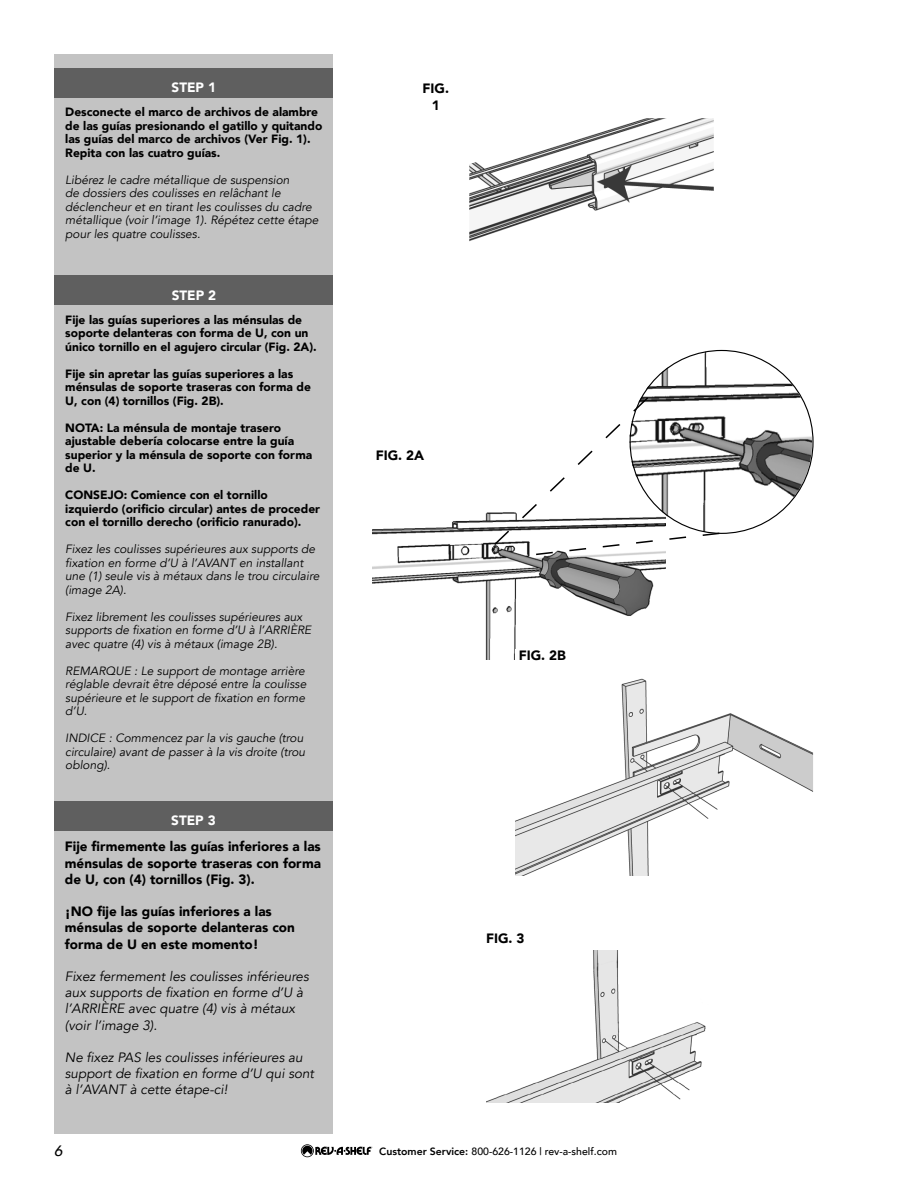
<style>
.page{position:relative;width:918px;height:1188px;background:#fff}
.page>*{position:absolute;margin:0;border:0;box-sizing:border-box;transform-origin:0 0}
.t1{font:italic 500 15px "Avenir";color:#000}
.t2{font:italic 13.5px/16.2px "Avenir";color:#000}
.t3{font:900 13.5px/16.2px "Avenir";color:#000;text-align:justify}
.t4{font:900 13.5px "Avenir";color:#fff}
.t5{font:italic 12px/13.5px "Avenir";color:#000}
.t6{font:900 12px/13.5px "Avenir";color:#000}
.t7{font:500 10.5px "Avenir";color:#000}
.s1{font-weight:800}
</style>
<div class="page">
<svg style="left:301px;top:1144px;width:71px;height:13px"></svg>
<img style="left:470px;top:119px;width:243px;height:122px">
<svg style="left:470px;top:119px;width:153px;height:46px"></svg>
<div style="left:54px;top:54px;width:279px;height:1080px;background:#c3c3c3"></div>
<div style="left:55px;top:68px;width:278px;height:30px;background:#5f5f5f"></div>
<div style="left:55px;top:276px;width:278px;height:29px;background:#5f5f5f"></div>
<div style="left:54px;top:801px;width:279px;height:30px;background:#5f5f5f"></div>
<img style="left:372px;top:512px;width:294px;height:148px">
<img style="left:515px;top:649px;width:299px;height:226px">
<img style="left:487px;top:950px;width:219px;height:152px">
<div style="left:519px;top:647px;width:76px;height:16px;background:#fff"></div>
<svg style="left:493px;top:350px;width:319px;height:206px"></svg>
<p class="t4" style="left:172px;top:76px;width:46px">STEP 1</p>
<p class="t6" style="left:65px;top:105px;width:259px">Desconecte el marco de archivos de alambre de las guías presionando el gatillo y quitando las guías del marco de archivos (Ver Fig. 1).<br>Repita con las cuatro guías.</p>
<p class="t5" style="left:65px;top:173px;width:255px">Libérez le cadre métallique de suspension<br>de dossiers des coulisses en relâchant le déclencheur et en tirant les coulisses du cadre métallique (voir l’image 1). Répétez cette étape pour les quatre coulisses.</p>
<p class="t4" style="left:172px;top:283px;width:46px">STEP 2</p>
<p class="t6" style="left:65px;top:312px;width:253px">Fije las guías superiores a las ménsulas de soporte delanteras con forma de U, con un único tornillo en el agujero circular (Fig. 2A).</p>
<p class="t6" style="left:65px;top:366px;width:247px">Fije sin apretar las guías superiores a las ménsulas de soporte traseras con forma de<br>U, con (4) tornillos (Fig. 2B).</p>
<p class="t6" style="left:65px;top:420px;width:249px">NOTA: La ménsula de montaje trasero ajustable debería colocarse entre la guía superior y la ménsula de soporte con forma de U.</p>
<p class="t6" style="left:65px;top:488px;width:256px">CONSEJO: Comience con el tornillo izquierdo (orificio circular) antes de proceder con el tornillo derecho (orificio ranurado).</p>
<p class="t5" style="left:65px;top:542px;width:256px">Fixez les coulisses supérieures aux supports de fixation en forme d’U à l’AVANT en installant une (1) seule vis à métaux dans le trou circulaire (image 2A).</p>
<p class="t5" style="left:65px;top:610px;width:248px">Fixez librement les coulisses supérieures aux supports de fixation en forme d’U à l’ARRIÈRE avec quatre (4) vis à métaux (image 2B).</p>
<p class="t5" style="left:65px;top:664px;width:243px">REMARQUE : Le support de montage arrière réglable devrait être déposé entre la coulisse supérieure et le support de fixation en forme d’U.</p>
<p class="t5" style="left:65px;top:731px;width:241px">INDICE : Commencez par la vis gauche (trou circulaire) avant de passer à la vis droite (trou oblong).</p>
<p class="t4" style="left:171px;top:809px;width:46px">STEP 3</p>
<p class="t3" style="left:65px;top:838px;width:258px">Fije firmemente las guías inferiores a las ménsulas de soporte traseras con forma de U, con (4) tornillos (Fig. 3).</p>
<p class="t3" style="left:65px;top:903px;width:231px;text-align:left">¡NO fije las guías inferiores a las ménsulas de soporte delanteras con forma de U en este momento!</p>
<p class="t2" style="left:65px;top:969px;width:245px">Fixez fermement les coulisses inférieures aux supports de fixation en forme d’U à l’ARRIÈRE avec quatre (4) vis à métaux (voir l’image 3).</p>
<p class="t2" style="left:65px;top:1050px;width:251px">Ne fixez PAS les coulisses inférieures au support de fixation en forme d’U qui sont à l’AVANT à cette étape-ci!</p>
<p class="t3" style="left:423px;top:80px;width:28px">FIG.</p>
<p class="t3" style="left:432px;top:97px;width:9px">1</p>
<p class="t3" style="left:376px;top:447px;width:50px">FIG. 2A</p>
<p class="t3" style="left:519px;top:647px;width:49px">FIG. 2B</p>
<p class="t3" style="left:486px;top:930px;width:40px">FIG. 3</p>
<p class="t1" style="left:54px;top:1142px;width:10px">6</p>
<p class="t7" style="left:379px;top:1142px;width:239px"><span class="s1">Customer Service:</span> 800-626-1126 | rev-a-shelf.com</p>
</div>
